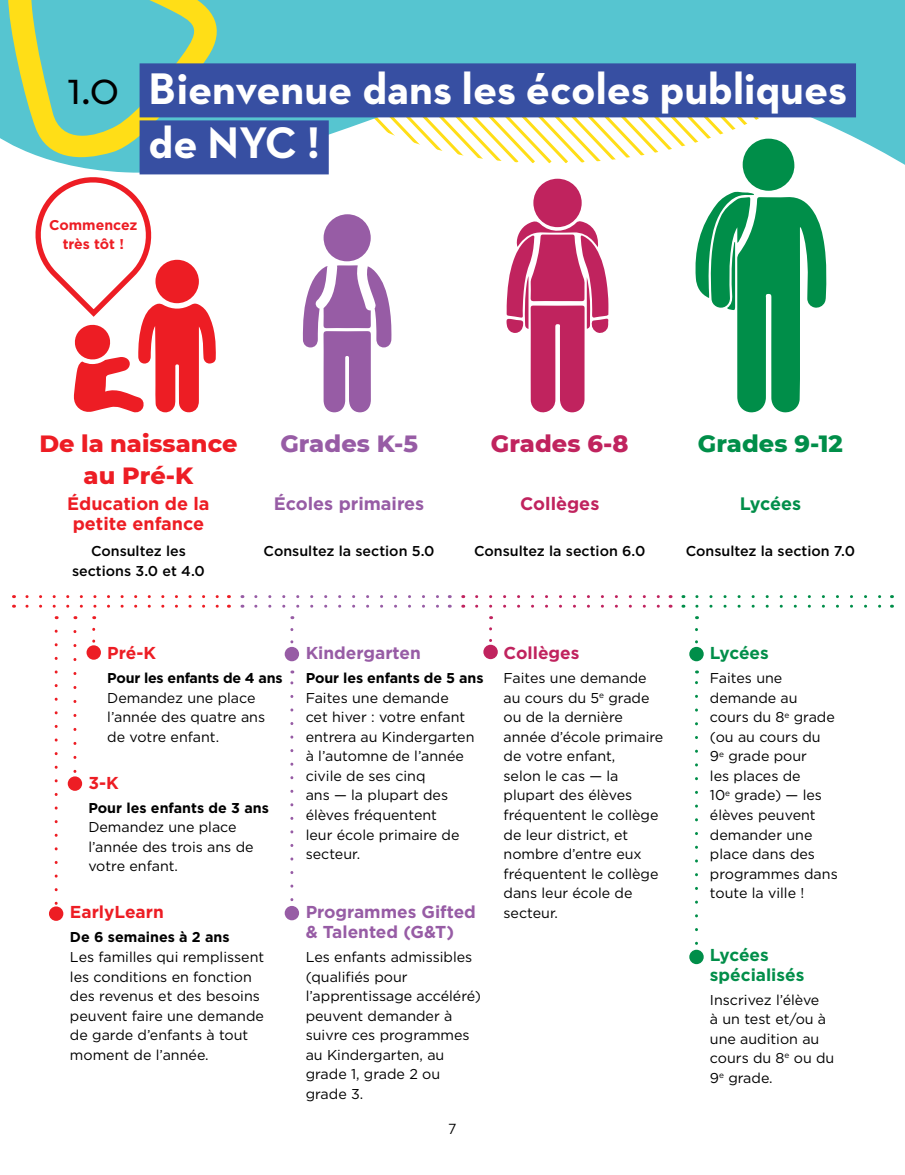
<style>
.page{position:relative;width:905px;height:1175px;background:#fff}
.page>*{position:absolute;margin:0;border:0;box-sizing:border-box;transform-origin:0 0}
.H3_-_part__2-lines{font:700 45px/54px "Neutraface 2 Text";color:#fff}
.H4_-_infographic_hea{font:800 24px/31.5px "Montserrat";color:#ed1d24;text-align:center}
.H4_-_infographic_hea-2{font:800 24px "Montserrat";color:#008e49}
.H4_-_infographic_hea-3{font:800 24px "Montserrat";color:#975ca5}
.H4_-_infographic_hea-4{font:800 24px "Montserrat";color:#c0235e}
.H5_-_infographic_sub{font:700 18px/19.5px "Gotham";color:#ed1d24}
.H5_-_infographic_sub-2{font:700 18px "Gotham";color:#975ca5}
.H5_-_infographic_sub-3{font:700 18px "Gotham";color:#c0235e}
.H5_-_infographic_sub-4{font:700 18px "Gotham";letter-spacing:-.015em;color:#008e49}
.t1{font:700 17.25px/19.5px "Gotham";color:#975ca5}
.t2{font:700 17.25px/19.5px "Gotham";color:#008e49}
.t3{font:700 17.25px "Gotham";color:#ed1d24}
.t4{font:700 17.25px "Gotham";color:#c0235e}
.t5{font:15px "Neutraface 2 Text";color:#000}
.body_-_infographic{font:14.25px/19.5px "Gotham";color:#000}
.body_-_ctr{font:500 14.25px/19.5px "Gotham";color:#000;text-align:center}
.body_-_infographic-2{font:700 14.25px "Gotham";letter-spacing:-.01em;color:#000}
.body_-_large_ctr_URL{font:700 14.1px/19.5px "Gotham";color:#ed1d24;text-align:center}
.s1{font-weight:400;font-size:48px;color:#000}
</style>
<div class="page">
<svg style="left:0;top:0;width:904px;height:179px;fill:#56c5d0"></svg>
<svg style="left:303px;top:214px;width:88px;height:198px"></svg>
<svg style="left:506px;top:179px;width:103px;height:234px"></svg>
<svg style="left:636px;top:0;width:248px;height:413px"></svg>
<svg style="left:8px;top:0;width:218px;height:413px"></svg>
<svg style="left:27px;top:604px;width:192px;height:3px"></svg>
<svg style="left:27px;top:595px;width:192px;height:3px"></svg>
<svg style="left:256px;top:595px;width:183px;height:3px"></svg>
<svg style="left:256px;top:604px;width:183px;height:3px"></svg>
<svg style="left:489px;top:616px;width:3px;height:24px"></svg>
<div style="left:483px;top:644px;width:15px;height:15px;background:#c0235e;border-radius:50%"></div>
<svg style="left:476px;top:595px;width:184px;height:3px"></svg>
<svg style="left:476px;top:604px;width:184px;height:3px"></svg>
<svg style="left:695px;top:616px;width:3px;height:26px"></svg>
<div style="left:689px;top:647px;width:14px;height:14px;background:#008e49;border-radius:50%"></div>
<svg style="left:290px;top:616px;width:3px;height:26px"></svg>
<div style="left:285px;top:647px;width:14px;height:14px;background:#975ca5;border-radius:50%"></div>
<svg style="left:695px;top:670px;width:3px;height:273px"></svg>
<div style="left:689px;top:949px;width:14px;height:15px;background:#008e49;border-radius:50%"></div>
<svg style="left:290px;top:670px;width:3px;height:229px"></svg>
<div style="left:285px;top:906px;width:14px;height:14px;background:#975ca5;border-radius:50%"></div>
<svg style="left:696px;top:595px;width:186px;height:3px"></svg>
<svg style="left:696px;top:604px;width:186px;height:3px"></svg>
<svg style="left:55px;top:631px;width:3px;height:274px"></svg>
<div style="left:49px;top:906px;width:14px;height:14px;background:#ed1d24;border-radius:50%"></div>
<svg style="left:73px;top:631px;width:3px;height:142px"></svg>
<div style="left:68px;top:776px;width:14px;height:14px;background:#ed1d24;border-radius:50%"></div>
<svg style="left:92px;top:629px;width:3px;height:14px"></svg>
<div style="left:86px;top:645px;width:15px;height:14px;background:#ed1d24;border-radius:50%"></div>
<div style="left:140px;top:63px;width:716px;height:54px;background:#374fa2"></div>
<div style="left:140px;top:120px;width:189px;height:54px;background:#374fa2"></div>
<h3 class="H3_-_part__2-lines" style="left:148px;top:61px;width:700px;text-indent:-81px"><span class="s1">1.0</span> Bienvenue dans les écoles publiques de NYC !</h3>
<p class="body_-_large_ctr_URL" style="left:49px;top:215px;width:90px">Commencez très tôt !</p>
<h4 class="H4_-_infographic_hea" style="left:39px;top:427px;width:199px">De la naissance au Pré-K</h4>
<h5 class="H5_-_infographic_sub" style="left:67px;top:494px;width:144px">Éducation de la petite enfance</h5>
<p class="body_-_ctr" style="left:72px;top:541px;width:134px">Consultez les sections 3.0 et 4.0</p>
<h4 class="H4_-_infographic_hea-3" style="left:280px;top:426px;width:139px">Grades K-5</h4>
<h5 class="H5_-_infographic_sub-2" style="left:274px;top:492px;width:152px">Écoles primaires</h5>
<p class="body_-_ctr" style="left:264px;top:541px;width:172px">Consultez la section 5.0</p>
<h4 class="H4_-_infographic_hea-4" style="left:491px;top:426px;width:139px">Grades 6-8</h4>
<h5 class="H5_-_infographic_sub-3" style="left:520px;top:492px;width:81px">Collèges</h5>
<p class="body_-_ctr" style="left:474px;top:541px;width:173px">Consultez la section 6.0</p>
<h4 class="H4_-_infographic_hea-2" style="left:698px;top:426px;width:146px">Grades 9-12</h4>
<h5 class="H5_-_infographic_sub-4" style="left:739px;top:492px;width:63px">Lycées</h5>
<p class="body_-_ctr" style="left:685px;top:541px;width:171px">Consultez la section 7.0</p>
<h6 class="t3" style="left:107px;top:641px;width:50px">Pré-K</h6>
<p class="body_-_infographic-2" style="left:107px;top:669px;width:177px">Pour les enfants de 4 ans</p>
<p class="body_-_infographic" style="left:107px;top:687px;width:159px">Demandez une place l’année des quatre ans de votre enfant.</p>
<h6 class="t3" style="left:88px;top:771px;width:32px">3-K</h6>
<p class="body_-_infographic-2" style="left:88px;top:798px;width:182px">Pour les enfants de 3 ans</p>
<p class="body_-_infographic" style="left:88px;top:817px;width:167px">Demandez une place l’année des trois ans de votre enfant.</p>
<h6 class="t3" style="left:70px;top:901px;width:95px">EarlyLearn</h6>
<p class="body_-_infographic-2" style="left:70px;top:928px;width:161px">De 6 semaines à 2 ans</p>
<p class="body_-_infographic" style="left:70px;top:947px;width:196px">Les familles qui remplissent les conditions en fonction des revenus et des besoins peuvent faire une demande de garde d’enfants à tout moment de l’année.</p>
<h6 class="t1" style="left:306px;top:643px;width:117px">Kindergarten</h6>
<p class="body_-_infographic-2" style="left:306px;top:669px;width:179px">Pour les enfants de 5 ans</p>
<p class="body_-_infographic" style="left:306px;top:687px;width:170px">Faites une demande cet hiver : votre enfant entrera au Kindergarten à l’automne de l’année civile de ses cinq<br>ans — la plupart des élèves fréquentent<br>leur école primaire de secteur.</p>
<h6 class="t1" style="left:306px;top:902px;width:172px">Programmes Gifted &amp; Talented (G&amp;T)</h6>
<p class="body_-_infographic" style="left:306px;top:947px;width:177px">Les enfants admissibles (qualifiés pour l’apprentissage accéléré) peuvent demander à suivre ces programmes au Kindergarten, au grade 1, grade 2 ou grade 3.</p>
<p class="t5" style="left:448px;top:1120px;width:10px">7</p>
<h6 class="t4" style="left:503px;top:641px;width:77px">Collèges</h6>
<p class="body_-_infographic" style="left:503px;top:668px;width:161px">Faites une demande au cours du 5<sup>e</sup> grade ou de la dernière année d’école primaire de votre enfant,<br>selon le cas — la plupart des élèves fréquentent le collège de leur district, et nombre d’entre eux fréquentent le collège dans leur école de secteur.</p>
<h6 class="t2" style="left:710px;top:643px;width:60px">Lycées</h6>
<p class="body_-_infographic" style="left:710px;top:668px;width:129px">Faites une demande au cours du 8<sup>e</sup> grade (ou au cours du<br>9<sup>e</sup> grade pour<br>les places de<br>10<sup>e</sup> grade) — les élèves peuvent demander une place dans des programmes dans toute la ville !</p>
<h6 class="t2" style="left:710px;top:945px;width:96px">Lycées spécialisés</h6>
<p class="body_-_infographic" style="left:710px;top:989px;width:126px">Inscrivez l’élève<br>à un test et/ou à une audition au cours du 8<sup>e</sup> ou du<br>9<sup>e</sup> grade.</p>
</div>
